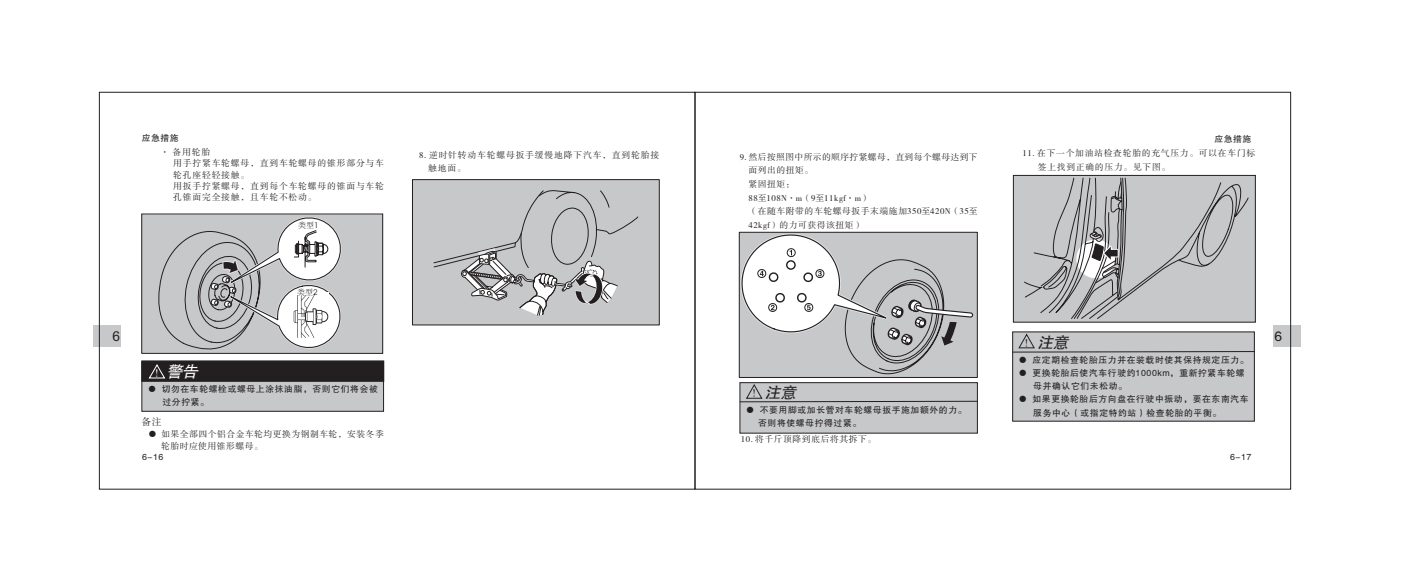
<style>
.page{position:relative;width:1418px;height:567px;background:#fff}
.page>*{position:absolute;margin:0;border:0;box-sizing:border-box;transform-origin:0 0}
.t1{font:italic 15.7px "FZHTK GBK1 0";color:#231f20}
.t2{font:italic 15.6px "FZHTK GBK1 0";color:#fff}
.t3{font:italic 15.6px "FZHTK GBK1 0";color:#231f20}
.t4{font:13.7px "Arial";color:#231f20}
.t5{font:13.7px "FZHTK GBK1 0";color:#231f20}
.t6{font:9.8px "FZSSK GBK1 0";color:#231f20}
.t7{font:9.7px "FZSSK GBK1 0";color:#231f20}
.t8{font:8.8px/13.6px "FZSSK GBK1 0";letter-spacing:.065em;color:#231f20}
.t9{font:8.8px/13.2px "FZHTK GBK1 0";letter-spacing:.07em;color:#231f20}
.t10{font:8.8px/11.4px "FZSSK GBK1 0";letter-spacing:.09em;color:#231f20}
.t11{font:8px "Sim Sun";color:#231f20}
.s1{font-family:"Avant Garde IT Cby BT"}
.s2{font-family:"FZSSK GBK1 0";font-style:normal;font-size:9.5px}
.s3{font-family:"FZSSK GBK1 0";font-style:normal;font-size:9.8px}
</style>
<div class="page">
<div style="left:412px;top:179px;width:247px;height:146px;background:#c7c8ca;border:1px solid #231f20"></div>
<svg style="left:433px;top:190px;width:205px;height:126px"></svg>
<svg style="left:141px;top:210px;width:243px;height:147px"></svg>
<svg style="left:141px;top:215px;width:243px;height:197px;background:#b1b1b3"></svg>
<img style="left:292px;top:293px;width:36px;height:45px">
<div style="left:93px;top:326px;width:27px;height:21px;background:#c7c8ca"></div>
<svg style="left:738px;top:231px;width:240px;height:203px"></svg>
<div style="left:1272px;top:326px;width:28px;height:21px;background:#c7c8ca"></div>
<div style="left:1013px;top:175px;width:242px;height:147px;background:#c7c8ca;border:1px solid #231f20"></div>
<svg style="left:1024px;top:178px;width:224px;height:141px"></svg>
<svg style="left:1012px;top:331px;width:243px;height:91px;background:#c0c1c2"></svg>
<p class="t9" style="left:142px;top:131px;width:38px">应急措施</p>
<p class="t10" style="left:173px;top:146px;width:212px;text-indent:-13px">· 备用轮胎<br>用手拧紧车轮螺母，直到车轮螺母的锥形部分与车轮孔座轻轻接触。<br>用扳手拧紧螺母，直到每个车轮螺母的锥面与车轮孔锥面完全接触，且车轮不松动。</p>
<p class="t10" style="left:428px;top:149px;width:232px;line-height:13.5px;text-indent:-9px">8. 逆时针转动车轮螺母扳手缓慢地降下汽车，直到轮胎接触地面。</p>
<p class="t11" style="left:298px;top:221px;width:22px">类型<span class="s1">1</span></p>
<h3 class="t4" style="left:112px;top:331px;width:9px">6</h3>
<h2 class="t2" style="left:155px;top:363px;width:48px"><span class="s2">！</span>警告</h2>
<p class="t11" style="left:297px;top:288px;width:22px">类型<span class="s1">2</span></p>
<p class="t9" style="left:162px;top:382px;width:217px;text-indent:-15px">● 切勿在车轮螺栓或螺母上涂抹油脂，否则它们将会被过分拧紧。</p>
<p class="t7" style="left:141px;top:417px;width:22px">备注</p>
<p class="t8" style="left:161px;top:429px;width:224px;line-height:11.8px;text-indent:-13px">● 如果全部四个铝合金车轮均更换为钢制车轮，安装冬季轮胎时应使用锥形螺母。</p>
<p class="t9" style="left:142px;top:450px;width:23px">6-16</p>
<p class="t8" style="left:748px;top:151px;width:231px;text-indent:-9px">9. 然后按照图中所示的顺序拧紧螺母，直到每个螺母达到下面列出的扭矩。<br>紧固扭矩：<br>88至108N·m（9至11kgf·m）<br>（在随车附带的车轮螺母扳手末端施加350至420N（35至<br>42kgf）的力可获得该扭矩）</p>
<h2 class="t3" style="left:752px;top:384px;width:49px"><span class="s3">！</span>注意</h2>
<p class="t9" style="left:758px;top:404px;width:210px;text-indent:-12px">● 不要用脚或加长管对车轮螺母扳手施加额外的力。否则将使螺母拧得过紧。</p>
<p class="t8" style="left:741px;top:433px;width:137px">10. 将千斤顶降到底后将其拆下。</p>
<p class="t9" style="left:1214px;top:132px;width:38px">应急措施</p>
<p class="t8" style="left:1037px;top:147px;width:219px;text-indent:-15px">11. 在下一个加油站检查轮胎的充气压力。可以在车门标签上找到正确的压力。见下图。</p>
<h1 class="t1" style="left:1037px;top:334px;width:36px">注意</h1>
<p class="t9" style="left:1018px;top:353px;width:232px">● 应定期检查轮胎压力并在装载时使其保持规定压力。</p>
<p class="t9" style="left:1033px;top:366px;width:213px;text-indent:-15px">● 更换轮胎后使汽车行驶约1000km，重新拧紧车轮螺母并确认它们未松动。</p>
<p class="t9" style="left:1033px;top:393px;width:217px;text-indent:-15px">● 如果更换轮胎后方向盘在行驶中振动，要在东南汽车服务中心（或指定特约站）检查轮胎的平衡。</p>
<p class="t6" style="left:1024px;top:337px;width:11px">！</p>
<p class="t9" style="left:1230px;top:450px;width:23px">6-17</p>
<h3 class="t5" style="left:1274px;top:329px;width:9px">6</h3>
</div>
